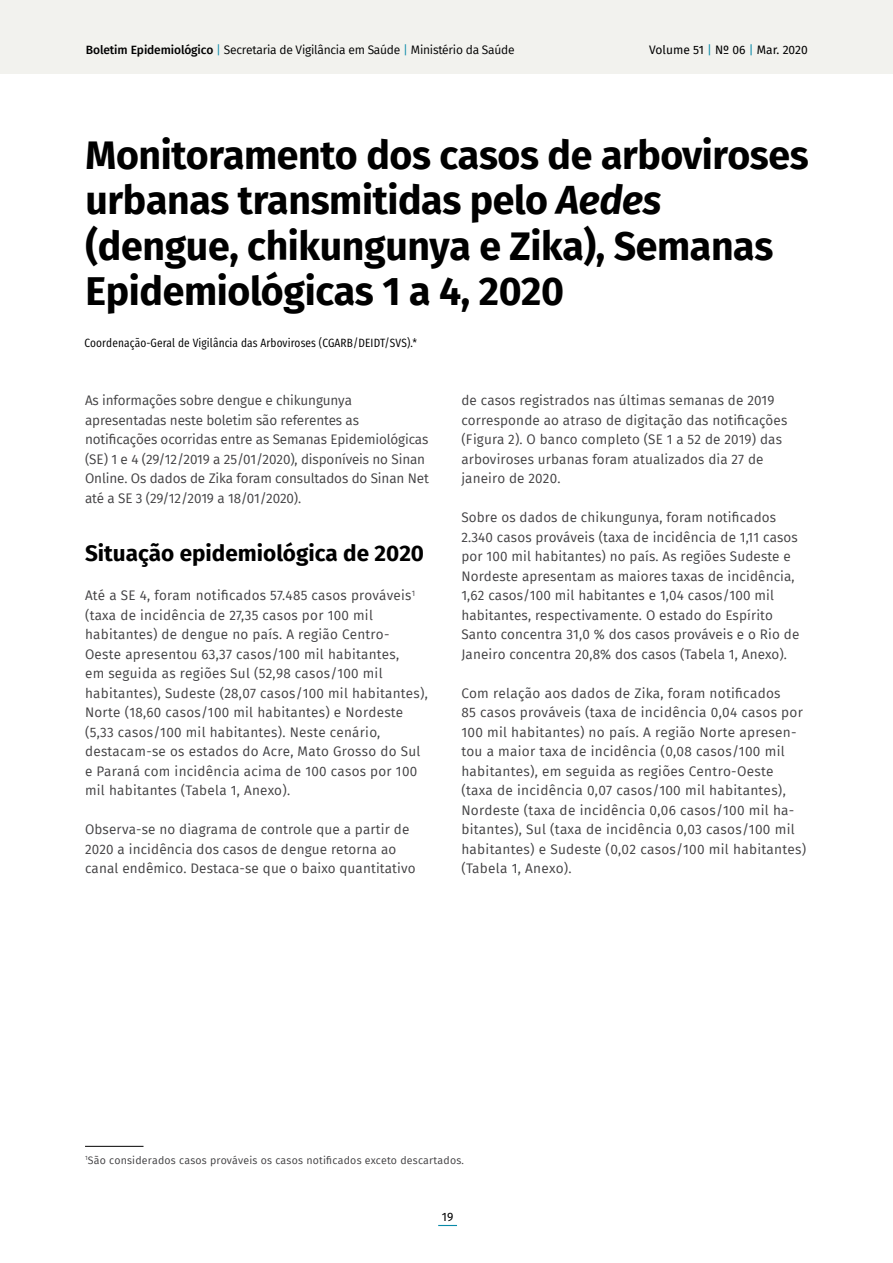
<style>
.page{position:relative;width:893px;height:1263px;background:#fff}
.page>*{position:absolute;margin:0;border:0;box-sizing:border-box;transform-origin:0 0}
.t1{font:700 40.05px/45px "Fira Sans";letter-spacing:-.01em;color:#000}
.t2{font:700 22.5px "Fira Sans";color:#000}
.t3{font:13.5px/19.5px "Fira Sans";letter-spacing:.01em;color:#414042}
.t4{font:13.5px/19.5px "Fira Sans";letter-spacing:-.01em;color:#414042}
.t5{font:12px "Fira Sans";letter-spacing:-.02em;color:#000}
.t6{font:12px "Fira Sans Condensed";letter-spacing:.01em;color:#000}
.t7{font:12px "Fira Sans";color:#000}
.t8{font:10.5px "Fira Sans";letter-spacing:.02em;color:#414042}
.s1{font-weight:500}
.s2{color:#098aa8}
.s3{font-style:italic}
</style>
<div class="page">
<div style="left:0;top:0;width:893px;height:74px;background:#f2f2ee"></div>
<svg style="left:438px;top:1225px;width:19px;height:1px"></svg>
<hr style="left:85px;top:1146px;width:59px;height:1px;background:#000">
<p class="t5" style="left:86px;top:41px;width:430px"><span class="s1">Boletim Epidemiológico</span> <span class="s2">|</span> Secretaria de Vigilância em Saúde <span class="s2">|</span> Ministério da Saúde</p>
<p class="t7" style="left:649px;top:41px;width:160px">Volume 51 <span class="s2">|</span> Nº 06 <span class="s2">|</span> Mar. 2020</p>
<h1 class="t1" style="left:86px;top:130px;width:725px">Monitoramento dos casos de arboviroses urbanas transmitidas pelo <span class="s3">Aedes </span>(dengue, chikungunya e Zika), Semanas Epidemiológicas 1 a 4, 2020</h1>
<p class="t6" style="left:85px;top:331px;width:334px">Coordenação-Geral de Vigilância das Arboviroses (CGARB/DEIDT/SVS).*</p>
<p class="t4" style="left:85px;top:390px;width:345px">As informações sobre dengue e chikungunya apresentadas neste boletim são referentes as notificações ocorridas entre as Semanas Epidemiológicas (SE) 1 e 4 (29/12/2019 a 25/01/2020), disponíveis no Sinan Online. Os dados de Zika foram consultados do Sinan Net até a SE 3 (29/12/2019 a 18/01/2020).</p>
<h2 class="t2" style="left:85px;top:534px;width:341px">Situação epidemiológica de 2020</h2>
<p class="t3" style="left:85px;top:585px;width:344px">Até a SE 4, foram notificados 57.485 casos prováveis<sup>1 </sup>(taxa de incidência de 27,35 casos por 100 mil habitantes) de dengue no país. A região Centro-Oeste apresentou 63,37 casos/100 mil habitantes,<br>em seguida as regiões Sul (52,98 casos/100 mil habitantes), Sudeste (28,07 casos/100 mil habitantes), Norte (18,60 casos/100 mil habitantes) e Nordeste (5,33 casos/100 mil habitantes). Neste cenário, destacam-se os estados do Acre, Mato Grosso do Sul e Paraná com incidência acima de 100 casos por 100 mil habitantes (Tabela 1, Anexo).</p>
<p class="t3" style="left:85px;top:819px;width:332px">Observa-se no diagrama de controle que a partir de<br>2020 a incidência dos casos de dengue retorna ao canal endêmico. Destaca-se que o baixo quantitativo</p>
<p class="t3" style="left:461px;top:390px;width:327px">de casos registrados nas últimas semanas de 2019 corresponde ao atraso de digitação das notificações (Figura 2). O banco completo (SE 1 a 52 de 2019) das arboviroses urbanas foram atualizados dia 27 de janeiro de 2020.</p>
<p class="t3" style="left:461px;top:507px;width:339px">Sobre os dados de chikungunya, foram notificados 2.340 casos prováveis (taxa de incidência de 1,11 casos por 100 mil habitantes) no país. As regiões Sudeste e Nordeste apresentam as maiores taxas de incidência, 1,62 casos/100 mil habitantes e 1,04 casos/100 mil habitantes, respectivamente. O estado do Espírito Santo concentra 31,0 % dos casos prováveis e o Rio de Janeiro concentra 20,8% dos casos (Tabela 1, Anexo).</p>
<p class="t3" style="left:461px;top:683px;width:346px">Com relação aos dados de Zika, foram notificados<br>85 casos prováveis (taxa de incidência 0,04 casos por 100 mil habitantes) no país. A região Norte apresen&shy;tou a maior taxa de incidência (0,08 casos/100 mil habitantes), em seguida as regiões Centro-Oeste (taxa de incidência 0,07 casos/100 mil habitantes), Nordeste (taxa de incidência 0,06 casos/100 mil ha&shy;bitantes), Sul (taxa de incidência 0,03 casos/100 mil habitantes) e Sudeste (0,02 casos/100 mil habitantes) (Tabela 1, Anexo).</p>
<p class="t8" style="left:85px;top:1152px;width:381px"><sup>1</sup>São considerados casos prováveis os casos notificados exceto descartados.</p>
<p class="t7" style="left:442px;top:1207px;width:13px">19</p>
</div>
